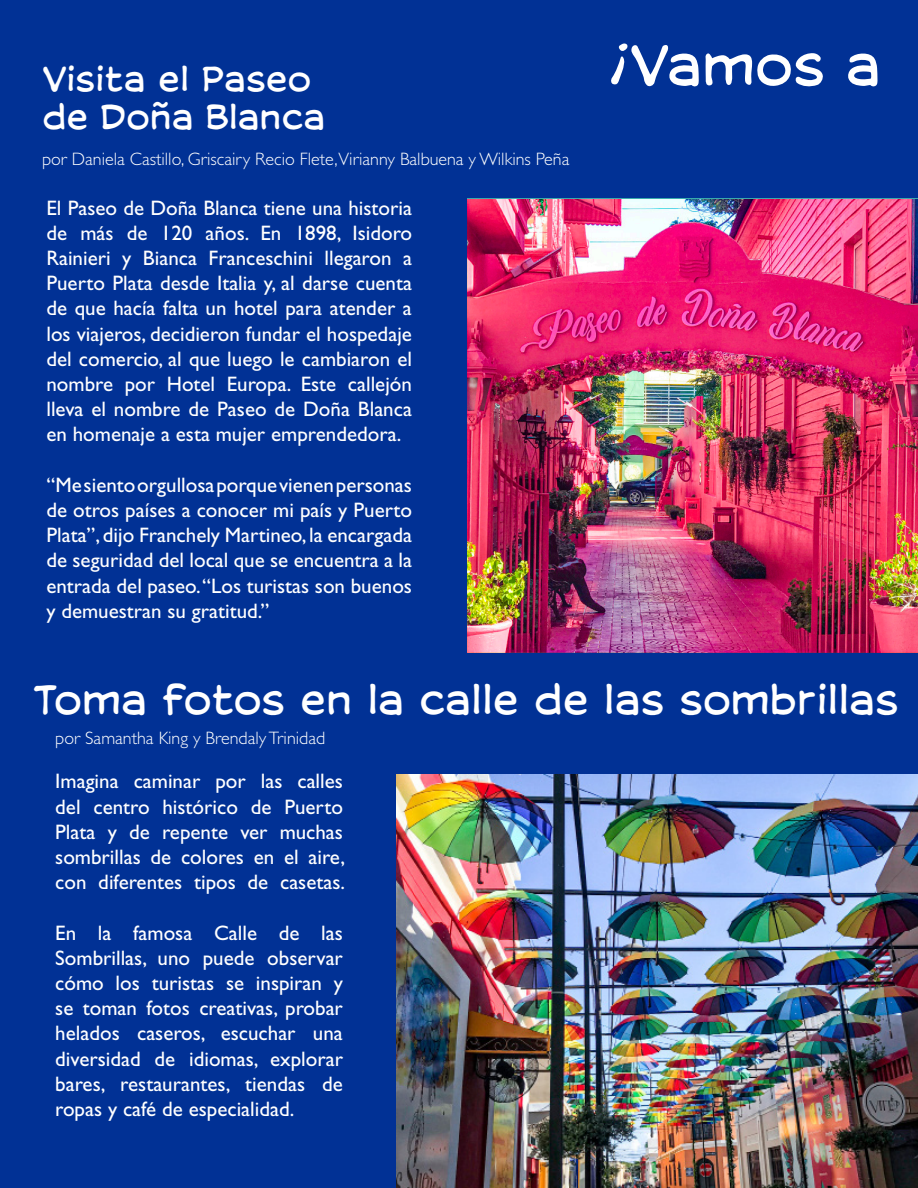
<style>
.page{position:relative;width:918px;height:1188px;background:#013195}
.page>*{position:absolute;margin:0;border:0;box-sizing:border-box;transform-origin:0 0}
.t1{font:51px "CC Soliloquous";color:#fff}
.t2{font:37.5px "CC Soliloquous";color:#fff}
.t3{font:31.5px/37.8px "CC Soliloquous";color:#fff}
.t4{font:21px/25.2px "Gill Sans Std";color:#fff;text-align:justify}
.t5{font:300 18px "Gill Sans Std";color:#fff}
</style>
<div class="page">
<img style="left:467px;top:200px;width:451px;height:453px">
<img style="left:397px;top:774px;width:521px;height:414px">
<h3 class="t3" style="left:42px;top:60px;width:285px">Visita el Paseo de Doña Blanca</h3>
<p class="t5" style="left:42px;top:149px;width:529px">por Daniela Castillo, Griscairy Recio Flete,Virianny Balbuena y Wilkins Peña</p>
<p class="t4" style="left:46px;top:195px;width:367px">El Paseo de Doña Blanca tiene una historia de más de 120 años. En 1898, Isidoro Rainieri y Bianca Franceschini llegaron a Puerto Plata desde Italia y, al darse cuenta de que hacía falta un hotel para atender a los viajeros, decidieron fundar el hospedaje del comercio, al que luego le cambiaron el nombre por Hotel Europa. Este callejón lleva el nombre de Paseo de Doña Blanca en homenaje a esta mujer emprendedora.</p>
<p class="t4" style="left:46px;top:472px;width:367px">“Me siento orgullosa porque vienen personas de otros países a conocer mi país y Puerto Plata”, dijo Franchely Martineo, la encargada de seguridad del local que se encuentra a la entrada del paseo. “Los turistas son buenos y demuestran su gratitud.”</p>
<h1 class="t1" style="left:608px;top:33px;width:274px">¡Vamos a</h1>
<h2 class="t2" style="left:33px;top:676px;width:867px">Toma fotos en la calle de las sombrillas</h2>
<p class="t5" style="left:55px;top:728px;width:271px">por Samantha King y Brendaly Trinidad</p>
<p class="t4" style="left:55px;top:769px;width:291px">Imagina caminar por las calles del centro histórico de Puerto Plata y de repente ver muchas sombrillas de colores en el aire, con diferentes tipos de casetas.</p>
<p class="t4" style="left:55px;top:920px;width:289px">En la famosa Calle de las Sombrillas, uno puede observar cómo los turistas se inspiran y se toman fotos creativas, probar helados caseros, escuchar una diversidad de idiomas, explorar bares, restaurantes, tiendas de ropas y café de especialidad.</p>
</div>
